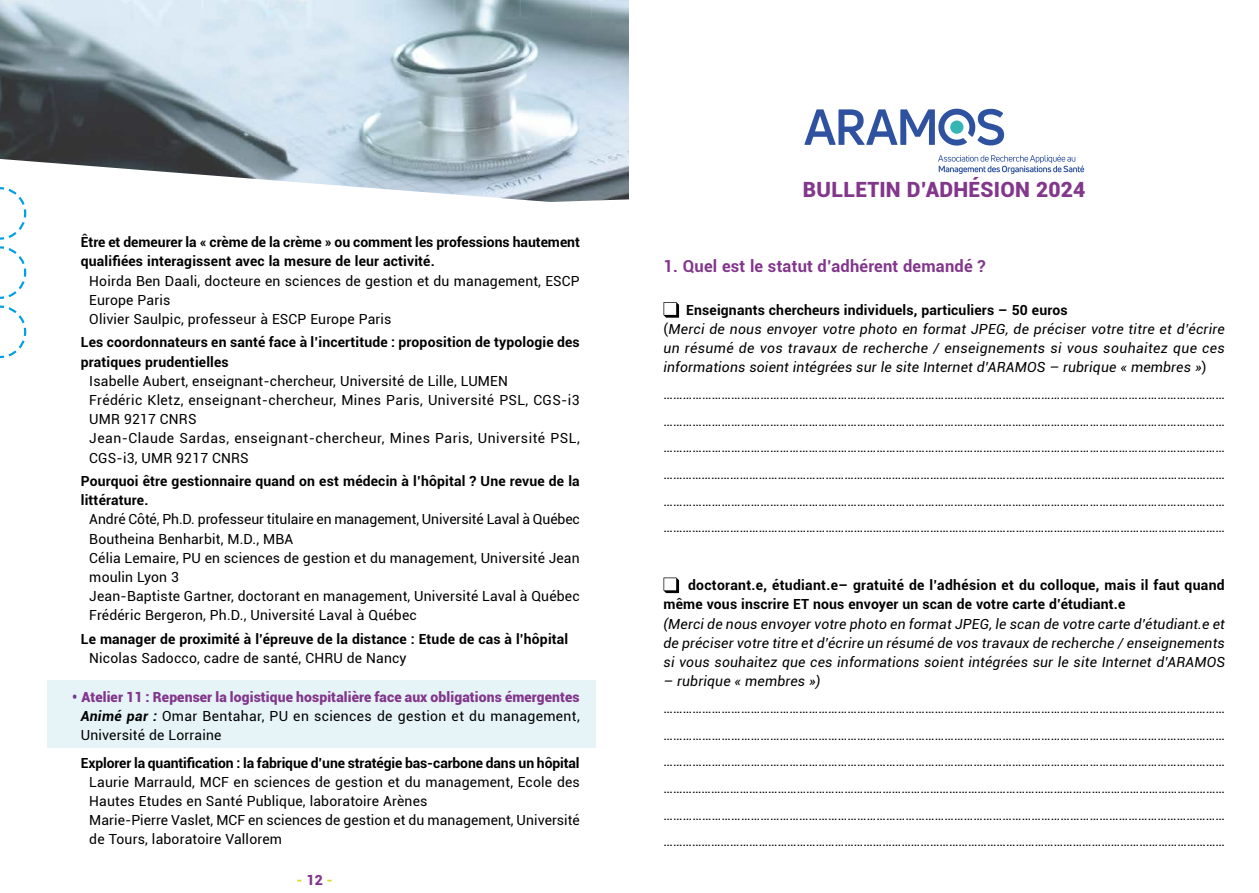
<style>
.page{position:relative;width:1259px;height:893px;background:#fff}
.page>*{position:absolute;margin:0;border:0;box-sizing:border-box;transform-origin:0 0}
.t1{font:900 21px "Roboto";letter-spacing:.01em;color:#82368c}
.t2{font:700 16.5px "Roboto";letter-spacing:.015em;color:#82368c}
.t3{font:13.95px/19.2px "Roboto";letter-spacing:.015em;color:#000}
.t4{font:italic 13.95px/19.2px "Roboto";letter-spacing:.015em;color:#000}
.t5{font:700 13.95px/19.2px "Roboto";letter-spacing:.01em;color:#000}
.t6{font:900 13.95px/19.2px "Roboto";letter-spacing:.01em;color:#82368c;text-align:justify}
.t7{font:700 13.95px "Roboto";letter-spacing:-.01em;color:#000}
.t8{font:900 13.95px "Roboto";color:#d7db2d}
.s1{color:#72398e}
.s2{font-weight:700;font-style:italic;color:#000}
.s3{font-weight:400;color:#000}
.s4{color:#82368c}
.s5{font-weight:700;font-style:normal}
.s6{font-style:normal}
</style>
<div class="page">
<img style="left:0;top:0;width:629px;height:159px">
<svg style="left:1px;top:159px;width:628px;height:43px"></svg>
<div style="left:47px;top:680px;width:548px;height:68px;background:#e6f4f8"></div>
<svg style="left:0;top:186px;width:27px;height:173px"></svg>
<svg style="left:938px;top:155px;width:146px;height:19px"></svg>
<svg style="left:804px;top:109px;width:200px;height:37px"></svg>
<svg style="left:663px;top:302px;width:16px;height:16px"></svg>
<svg style="left:663px;top:577px;width:16px;height:16px"></svg>
<p class="t5" style="left:81px;top:232px;width:501px">Être et demeurer la « crème de la crème » ou comment les professions hautement qualifiées interagissent avec la mesure de leur activité.</p>
<p class="t3" style="left:89px;top:270px;width:492px">Hoirda Ben Daali, docteure en sciences de gestion et du management, ESCP<br>Europe Paris<br>Olivier Saulpic, professeur à ESCP Europe Paris</p>
<p class="t5" style="left:81px;top:332px;width:500px">Les coordonnateurs en santé face à l’incertitude : proposition de typologie des pratiques prudentielles</p>
<p class="t3" style="left:89px;top:371px;width:492px">Isabelle Aubert, enseignant-chercheur, Université de Lille, LUMEN<br>Frédéric Kletz, enseignant-chercheur, Mines Paris, Université PSL, CGS-i3<br>UMR 9217 CNRS<br>Jean-Claude Sardas, enseignant-chercheur, Mines Paris, Université PSL, CGS-i3, UMR 9217 CNRS</p>
<p class="t5" style="left:81px;top:471px;width:500px">Pourquoi être gestionnaire quand on est médecin à l’hôpital ? Une revue de la littérature.</p>
<p class="t3" style="left:89px;top:509px;width:492px">André Côté, Ph.D. professeur titulaire en management, Université Laval à Québec Boutheina Benharbit, M.D., MBA<br>Célia Lemaire, PU en sciences de gestion et du management, Université Jean moulin Lyon 3<br>Jean-Baptiste Gartner, doctorant en management, Université Laval à Québec Frédéric Bergeron, Ph.D., Université Laval à Québec</p>
<p class="t5" style="left:81px;top:629px;width:489px">Le manager de proximité à l’épreuve de la distance : Etude de cas à l’hôpital</p>
<p class="t3" style="left:89px;top:648px;width:319px">Nicolas Sadocco, cadre de santé, CHRU de Nancy</p>
<p class="t6" style="left:81px;top:686px;width:500px;text-indent:-8px"><span class="s1">•</span> Atelier 11 : Repenser la logistique hospitalière face aux obligations émergentes <span class="s2">Animé par :</span> <span class="s3">Omar Bentahar, PU en sciences de gestion et du management, Université de Lorraine</span></p>
<p class="t7" style="left:81px;top:753px;width:500px">Explorer la quantification : la fabrique d’une stratégie bas-carbone dans un hôpital</p>
<p class="t3" style="left:89px;top:772px;width:492px">Laurie Marrauld, MCF en sciences de gestion et du management, Ecole des Hautes Etudes en Santé Publique, laboratoire Arènes<br>Marie-Pierre Vaslet, MCF en sciences de gestion et du management, Université de Tours, laboratoire Vallorem</p>
<p class="t8" style="left:297px;top:870px;width:38px">- <span class="s4">12</span> -</p>
<h1 class="t1" style="left:803px;top:175px;width:284px">BULLETIN D’ADHÉSION 2024</h1>
<p class="t2" style="left:663px;top:254px;width:324px">1. Quel est le statut d’adhérent demandé ?</p>
<p class="t4" style="left:663px;top:300px;width:563px;text-indent:23px"><span class="s5">Enseignants chercheurs individuels, particuliers – 50 euros<br></span><span class="s6">(</span>Merci de nous envoyer votre photo en format JPEG, de préciser votre titre et d’écrire un résumé de vos travaux de recherche / enseignements si vous souhaitez que ces informations soient intégrées sur le site Internet d’ARAMOS – rubrique « membres »<span class="s6">)</span></p>
<p class="t3" style="left:663px;top:380px;width:563px;line-height:26.7px;text-align:justify">………………………………………………………………………………………………………………………………………………………… ………………………………………………………………………………………………………………………………………………………… ………………………………………………………………………………………………………………………………………………………… …………………………………………………………………………………………………………………………………………………………… ………………………………………………………………………………………………………………………………………………………… ……………………………………………………………………………………………………………………………………………………………</p>
<p class="t5" style="left:663px;top:575px;width:563px;text-indent:24px">doctorant.e, étudiant.e– gratuité de l’adhésion et du colloque, mais il faut quand même vous inscrire ET nous envoyer un scan de votre carte d’étudiant.e</p>
<p class="t4" style="left:663px;top:613px;width:563px;text-align:justify">(Merci de nous envoyer votre photo en format JPEG, le scan de votre carte d’étudiant.e et de préciser votre titre et d’écrire un résumé de vos travaux de recherche / enseignements si vous souhaitez que ces informations soient intégrées sur le site Internet d’ARAMOS</p>
<p class="t4" style="left:663px;top:671px;width:159px">– rubrique « membres »)</p>
<p class="t3" style="left:663px;top:694px;width:563px;line-height:26.7px;text-align:justify">………………………………………………………………………………………………………………………………………………………… ………………………………………………………………………………………………………………………………………………………… ………………………………………………………………………………………………………………………………………………………… …………………………………………………………………………………………………………………………………………………………… ………………………………………………………………………………………………………………………………………………………… ……………………………………………………………………………………………………………………………………………………………</p>
</div>
